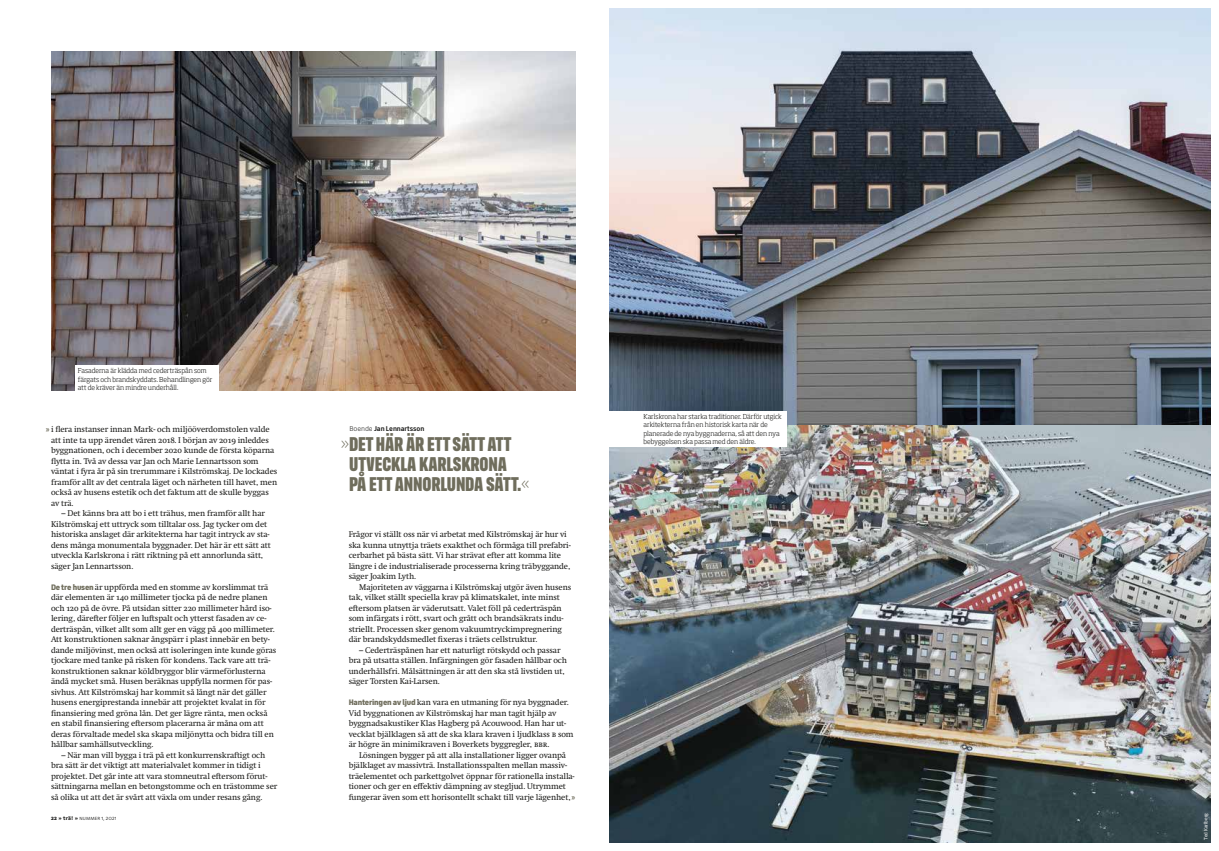
<style>
.page{position:relative;width:1219px;height:851px;background:#fff}
.page>*{position:absolute;margin:0;border:0;box-sizing:border-box;transform-origin:0 0}
.t1{font:900 20px/20px "FS Industrie Cd";letter-spacing:-.01em;color:#6f6d5c}
.t2{font:8.5px/10.5px "Swift Neue LT Pro";letter-spacing:-.01em;color:#1d1d1b}
.t3{font:700 7px "FS Industrie";letter-spacing:-.01em;color:#1d1d1b}
.t4{font:300 6.8px/8.5px "Soho Std";letter-spacing:-.01em;color:#1d1d1b}
.t5{font:6px "Foundry Sterling";letter-spacing:.01em;color:#1d1d1b}
.t6{font:4.5px "Soho Std";color:#fff}
.s1{font-weight:700;color:#6f6d5c}
.s2{font-family:"FS Industrie";font-weight:900;font-size:8px;color:#6f6d5c}
.s3{font-weight:800}
.s4{font-weight:800;font-size:5.5px}
.s5{font-weight:400}
.s6{font-weight:300}
</style>
<div class="page">
<img style="left:609px;top:9px;width:601px;height:833px">
<div style="left:609px;top:411px;width:178px;height:36px;background:#fff"></div>
<img style="left:51px;top:51px;width:524px;height:339px">
<div style="left:75px;top:365px;width:143px;height:33px;background:#fff"></div>
<p class="t4" style="left:78px;top:366px;width:136px">Fasaderna är klädda med cederträspån som färgats och brandskyddats. Behandlingen gör att de kräver än mindre underhåll.</p>
<p class="t2" style="left:46px;top:424px;width:225px"><span class="s1">»</span> i flera instanser innan Mark- och miljööverdomstolen valde</p>
<p class="t2" style="left:51px;top:434px;width:228px">att inte ta upp ärendet våren 2018. I början av 2019 inleddes byggnationen, och i december 2020 kunde de första köparna flytta in. Två av dessa var Jan och Marie Lennartsson som väntat i fyra år på sin trerummare i Kilströmskaj. De lockades framför allt av det centrala läget och närheten till havet, men också av husens estetik och det faktum att de skulle byggas av trä.</p>
<p class="t2" style="left:51px;top:508px;width:221px;text-indent:10px">– Det känns bra att bo i ett trähus, men framför allt har Kilströmskaj ett uttryck som tilltalar oss. Jag tycker om det historiska anslaget där arkitekterna har tagit intryck av sta&shy;dens många monumentala byggnader. Det här är ett sätt att utveckla Karlskrona i rätt riktning på ett annorlunda sätt, säger Jan Lennartsson.</p>
<p class="t2" style="left:51px;top:581px;width:227px"><span class="s2">De tre husen</span> är uppförda med en stomme av korslimmat trä där elementen är 140 millimeter tjocka på de nedre planen och 120 på de övre. På utsidan sitter 220 millimeter hård iso&shy;lering, därefter följer en luftspalt och ytterst fasaden av ce&shy;derträspån, vilket allt som allt ger en vägg på 400 millimeter.<br>Att konstruktionen saknar ångspärr i plast innebär en bety&shy;dande miljövinst, men också att isoleringen inte kunde göras tjockare med tanke på risken för kondens. Tack vare att trä&shy;konstruktionen saknar köldbryggor blir värmeförlusterna ändå mycket små. Husen beräknas uppfylla normen för pas&shy;sivhus. Att Kilströmskaj har kommit så långt när det gäller husens energiprestanda innebär att projektet kvalat in för finansiering med gröna lån. Det ger lägre ränta, men också en stabil finansiering eftersom placerarna är måna om att deras förvaltade medel ska skapa miljönytta och bidra till en hållbar samhällsutveckling.</p>
<p class="t2" style="left:51px;top:749px;width:228px;text-indent:10px">– När man vill bygga i trä på ett konkurrenskraftigt och bra sätt är det viktigt att materialvalet kommer in tidigt i projektet. Det går inte att vara stomneutral eftersom förut&shy;sättningarna mellan en betongstomme och en trästomme ser så olika ut att det är svårt att växla om under resans gång.</p>
<p class="t5" style="left:51px;top:814px;width:67px"><span class="s3">22 »</span> <span class="s4">trä!</span> <span class="s3">»</span> nummer 1, 2021</p>
<p class="t3" style="left:349px;top:424px;width:77px"><span class="s5">Boende</span> Jan Lennartsson</p>
<h1 class="t1" style="left:349px;top:433px;width:182px;text-indent:-8px"><span class="s6">»</span>DET HÄR ÄR ETT SÄTT ATT<br>UTVECKLA KARLSKRONA<br>PÅ ETT ANNORLUNDA SÄTT.<span class="s6">«</span></h1>
<p class="t2" style="left:349px;top:529px;width:224px">Frågor vi ställt oss när vi arbetat med Kilströmskaj är hur vi ska kunna utnyttja träets exakthet och förmåga till prefabri&shy;cerbarhet på bästa sätt. Vi har strävat efter att komma lite längre i de industrialiserade processerna kring träbyggande, säger Joakim Lyth.</p>
<p class="t2" style="left:349px;top:581px;width:224px;text-indent:10px">Majoriteten av väggarna i Kilströmskaj utgör även husens tak, vilket ställt speciella krav på klimatskalet, inte minst eftersom platsen är väderutsatt. Valet föll på cederträspån som infärgats i rött, svart och grått och brandsäkrats indu&shy;striellt. Processen sker genom vakuumtryckimpregnering där brandskyddsmedlet fixeras i träets cellstruktur.</p>
<p class="t2" style="left:349px;top:644px;width:220px;text-indent:10px">– Cederträspånen har ett naturligt rötskydd och passar bra på utsatta ställen. Infärgningen gör fasaden hållbar och underhållsfri. Målsättningen är att den ska stå livstiden ut, säger Torsten Kai-Larsen.</p>
<p class="t2" style="left:349px;top:697px;width:226px"><span class="s2">Hanteringen av ljud</span> kan vara en utmaning för nya byggnader.<br>Vid byggnationen av Kilströmskaj har man tagit hjälp av byggnadsakustiker Klas Hagberg på Acouwood. Han har ut&shy;vecklat bjälklagen så att de ska klara kraven i ljudklass B som är högre än minimikraven i Boverkets byggregler, BBR.</p>
<p class="t2" style="left:349px;top:749px;width:227px;text-indent:10px">Lösningen bygger på att alla installationer ligger ovanpå bjälklaget av massivträ. Installationsspalten mellan massiv&shy;träelementet och parkettgolvet öppnar för rationella installa&shy;tioner och ger en effektiv dämpning av stegljud. Utrymmet</p>
<p class="t2" style="left:349px;top:791px;width:228px">fungerar även som ett horisontellt schakt till varje lägenhet,<span class="s1">»</span></p>
<p class="t4" style="left:643px;top:411px;width:140px">Karlskrona har starka traditioner. Därför utgick arkitekterna från en historisk karta när de planerade de nya byggnaderna, så att den nya bebyggelsen ska passa med den äldre.</p>
<p class="t6" style="left:1203px;top:839px;width:28px;rotate:-90deg">Ted Karlberg</p>
</div>
